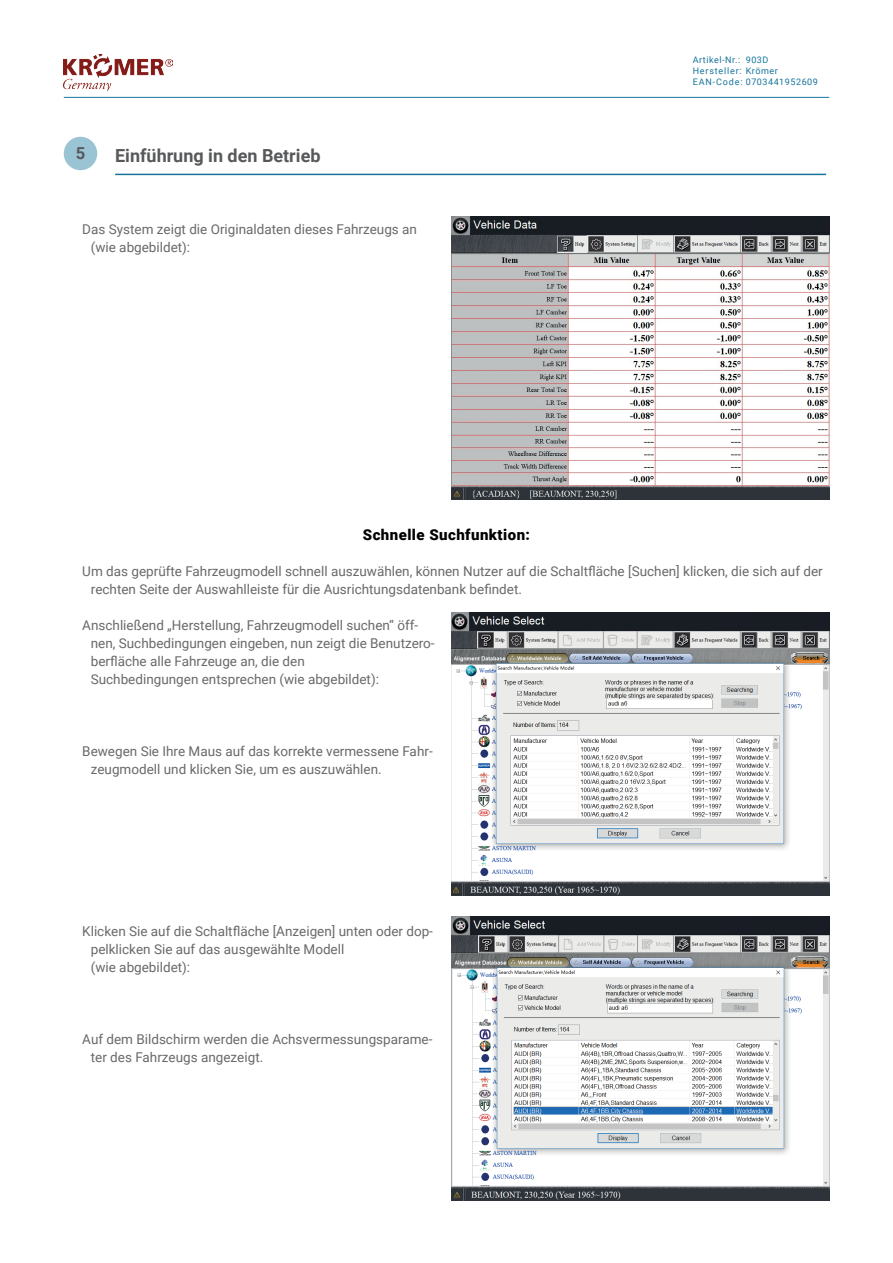
<style>
.page{position:relative;width:893px;height:1263px;background:#fff}
.page>*{position:absolute;margin:0;border:0;box-sizing:border-box;transform-origin:0 0}
.t1{font:700 18px "Roboto";color:#57585a}
.t2{font:700 16.5px "Roboto";color:#57585a}
.t3{font:900 15px "Roboto";letter-spacing:.03em;color:#000}
.t4{font:13.5px/18px "Roboto";color:#69696c}
.t5{font:9px/10.8px "Roboto";letter-spacing:.06em;color:#16749b}
</style>
<div class="page">
<img style="left:64px;top:54px;width:109px;height:37px">
<hr style="left:64px;top:97px;width:765px;height:1px;background:#16749b">
<hr style="left:115px;top:174px;width:711px;height:1px;background:#16749b">
<div style="left:64px;top:137px;width:33px;height:33px;background:#9ac3d3;border-radius:50%"></div>
<img style="left:451px;top:216px;width:378px;height:284px">
<img style="left:451px;top:612px;width:378px;height:284px">
<img style="left:451px;top:916px;width:378px;height:284px">
<p class="t2" style="left:76px;top:142px;width:11px">5</p>
<h1 class="t1" style="left:115px;top:143px;width:207px">Einführung in den Betrieb</h1>
<p class="t4" style="left:91px;top:220px;width:328px;text-indent:-9px">Das System zeigt die Originaldaten dieses Fahrzeugs an (wie abgebildet):</p>
<p class="t5" style="left:693px;top:54px;width:127px">Artikel-Nr.:<br>Hersteller: Krömer<br>EAN-Code: 0703441952609</p>
<p class="t5" style="left:746px;top:54px;width:24px">903D</p>
<p class="t3" style="left:363px;top:524px;width:169px">Schnelle Suchfunktion:</p>
<p class="t4" style="left:91px;top:562px;width:733px;text-indent:-9px">Um das geprüfte Fahrzeugmodell schnell auszuwählen, können Nutzer auf die Schaltfläche [Suchen] klicken, die sich auf der rechten Seite der Auswahlleiste für die Ausrichtungsdatenbank befindet.</p>
<p class="t4" style="left:91px;top:616px;width:345px;text-indent:-9px">Anschließend „Herstellung, Fahrzeugmodell suchen“ öff&shy;nen, Suchbedingungen eingeben, nun zeigt die Benutzero&shy;berfläche alle Fahrzeuge an, die den<br>Suchbedingungen entsprechen (wie abgebildet):</p>
<p class="t4" style="left:91px;top:742px;width:343px;text-indent:-9px">Bewegen Sie Ihre Maus auf das korrekte vermessene Fahr&shy;zeugmodell und klicken Sie, um es auszuwählen.</p>
<p class="t4" style="left:91px;top:922px;width:344px;text-indent:-9px">Klicken Sie auf die Schaltfläche [Anzeigen] unten oder dop&shy;pelklicken Sie auf das ausgewählte Modell<br>(wie abgebildet):</p>
<p class="t4" style="left:91px;top:1030px;width:343px;text-indent:-9px">Auf dem Bildschirm werden die Achsvermessungsparame&shy;ter des Fahrzeugs angezeigt.</p>
</div>
